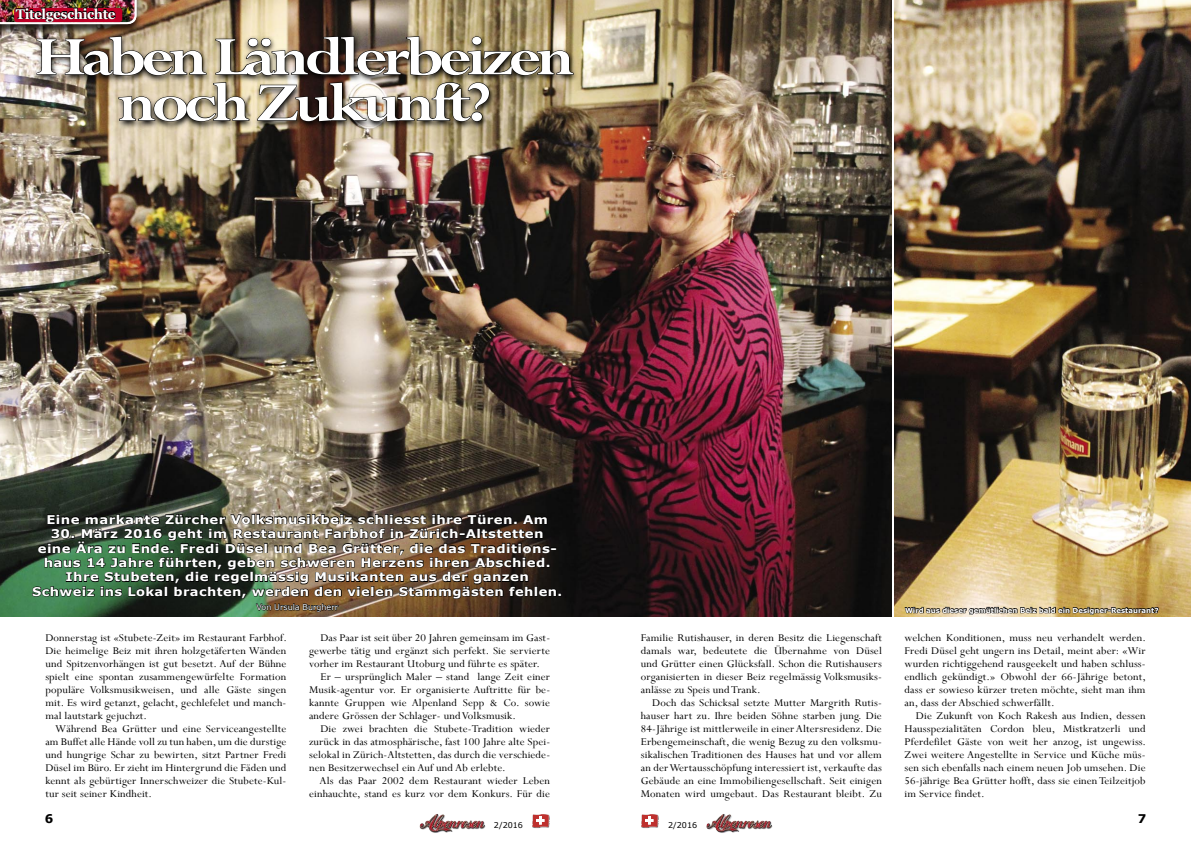
<style>
.page{position:relative;width:1191px;height:842px;background:#fff}
.page>*{position:absolute;margin:0;border:0;box-sizing:border-box;transform-origin:0 0}
.t1{font:700 59.8px/46px "Perpetua";letter-spacing:-.07em;color:#fff;text-align:center;scale:1.15 1}
.Lead{font:700 14px "Georgia";letter-spacing:-.03em;color:#fff}
.t2{font:700 12px/14.5px "Verdana";letter-spacing:.03em;color:#fff;text-align:center;scale:1.11 1}
.t3{font:700 12px "Verdana";color:#000}
.t4{font:11.6px/13px "Perpetua";letter-spacing:.01em;color:#000;text-align:justify;scale:1.05 1}
.t5{font:8px "Verdana";color:#fff}
.t6{font:8px "Verdana";color:#000}
.t7{font:700 7px "Verdana";color:#fff}
</style>
<div class="page">
<img style="left:429px;top:814px;width:51px;height:8px">
<img style="left:532px;top:815px;width:18px;height:13px">
<svg style="left:532px;top:814px;width:17px;height:13px"></svg>
<img style="left:716px;top:814px;width:51px;height:8px">
<img style="left:641px;top:815px;width:18px;height:13px">
<svg style="left:641px;top:814px;width:17px;height:13px"></svg>
<img style="left:0;top:0;width:891px;height:617px">
<div style="left:0;top:0;width:143px;height:36px;background:#000;opacity:.75"></div>
<img style="left:0;top:0;width:137px;height:24px">
<img style="left:32px;top:513px;width:530px;height:99px">
<img style="left:33px;top:33px;width:547px;height:97px">
<img style="left:37px;top:36px;width:169px;height:39px">
<img style="left:215px;top:36px;width:358px;height:39px">
<svg style="left:118px;top:82px;width:131px;height:39px;background:#887d68"></svg>
<img style="left:257px;top:82px;width:232px;height:40px">
<img style="left:894px;top:0;width:297px;height:616px">
<svg style="left:904px;top:607px;width:255px;height:8px;background:#665940"></svg>
<p class="Lead" style="left:16px;top:5px;width:101px">Titelgeschichte</p>
<p class="t1" style="left:34px;top:33px;width:472px">Haben Ländlerbeizen noch Zukunft?</p>
<p class="t2" style="left:46px;top:512px;width:453px">Eine markante Zürcher Volksmusikbeiz schliesst ihre Türen. Am</p>
<p class="t2" style="left:38px;top:526px;width:469px">30. März 2016 geht im Restaurant Farbhof in Zürich-Altstetten eine Ära zu Ende. Fredi Düsel und Bea Grütter, die das Traditions-</p>
<p class="t2" style="left:32px;top:555px;width:479px">haus 14 Jahre führten, geben schweren Herzens ihren Abschied.<br>Ihre Stubeten, die regelmässig Musikanten aus der ganzen<br>Schweiz ins Lokal brachten, werden den vielen Stammgästen fehlen.</p>
<p class="t5" style="left:256px;top:601px;width:83px">Von Ursula Burgherr</p>
<p class="t4" style="left:45px;top:630px;width:231px">Donnerstag ist «Stubete-Zeit» im Restaurant Farbhof.<br>Die heimelige Beiz mit ihren holzgetäferten Wänden und Spitzenvorhängen ist gut besetzt. Auf der Bühne spielt eine spontan zusammengewürfelte Formation populäre Volksmusikweisen, und alle Gäste singen mit. Es wird getanzt, gelacht, gechlefelet und manch&shy;mal lautstark gejuchzt.</p>
<p class="t4" style="left:45px;top:721px;width:231px;text-indent:10px">Während Bea Grütter und eine Serviceangestellte am Buffet alle Hände voll zu tun haben, um die durstige und hungrige Schar zu bewirten, sitzt Partner Fredi Düsel im Büro. Er zieht im Hintergrund die Fäden und kennt als gebürtiger Innerschweizer die Stubete-Kul&shy;tur seit seiner Kindheit.</p>
<p class="t4" style="left:309px;top:630px;width:231px;text-indent:11px">Das Paar ist seit über 20 Jahren gemeinsam im Gast&shy;gewerbe tätig und ergänzt sich perfekt. Sie servierte vorher im Restaurant Utoburg und führte es später.</p>
<p class="t4" style="left:309px;top:669px;width:231px;text-indent:11px">Er – ursprünglich Maler – stand lange Zeit einer Musik-agentur vor. Er organisierte Auftritte für be&shy;kannte Gruppen wie Alpenland Sepp &amp; Co. sowie andere Grössen der Schlager- und Volksmusik.</p>
<p class="t4" style="left:309px;top:721px;width:231px;text-indent:11px">Die zwei brachten die Stubete-Tradition wieder zurück in das atmosphärische, fast 100 Jahre alte Spei&shy;selokal in Zürich-Altstetten, das durch die verschiede&shy;nen Besitzerwechsel ein Auf und Ab erlebte.</p>
<p class="t4" style="left:309px;top:773px;width:231px;text-align:right">Als das Paar 2002 dem Restaurant wieder Leben einhauchte, stand es kurz vor dem Konkurs. Für die</p>
<p class="t4" style="left:641px;top:630px;width:231px">Familie Rutishauser, in deren Besitz die Liegenschaft damals war, bedeutete die Übernahme von Düsel und Grütter einen Glücksfall. Schon die Rutishausers organisierten in dieser Beiz regelmässig Volksmusiks&shy;anlässe zu Speis und Trank.</p>
<p class="t4" style="left:641px;top:695px;width:231px;text-indent:11px">Doch das Schicksal setzte Mutter Margrith Rutis&shy;hauser hart zu. Ihre beiden Söhne starben jung. Die 84-Jährige ist mittlerweile in einer Altersresidenz. Die Erbengemeinschaft, die wenig Bezug zu den volksmu&shy;sikalischen Traditionen des Hauses hat und vor allem an der Wertausschöpfung interessiert ist, verkaufte das Gebäude an eine Immobiliengesellschaft. Seit einigen Monaten wird umgebaut. Das Restaurant bleibt. Zu</p>
<p class="t3" style="left:45px;top:810px;width:10px">6</p>
<p class="t6" style="left:494px;top:820px;width:31px">2/2016</p>
<p class="t6" style="left:668px;top:820px;width:31px">2/2016</p>
<p class="t7" style="left:905px;top:605px;width:255px">Wird aus dieser gemütlichen Beiz bald ein Designer-Restaurant?</p>
<p class="t4" style="left:904px;top:630px;width:231px">welchen Konditionen, muss neu verhandelt werden.<br>Fredi Düsel geht ungern ins Detail, meint aber: «Wir wurden richtiggehend rausgeekelt und haben schluss&shy;endlich gekündigt.» Obwohl der 66-Jährige betont, dass er sowieso kürzer treten möchte, sieht man ihm an, dass der Abschied schwerfällt.</p>
<p class="t4" style="left:904px;top:708px;width:231px;text-indent:11px">Die Zukunft von Koch Rakesh aus Indien, dessen Hausspezialitäten Cordon bleu, Mistkratzerli und Pferdefilet Gäste von weit her anzog, ist ungewiss.<br>Zwei weitere Angestellte in Service und Küche müs&shy;sen sich ebenfalls nach einem neuen Job umsehen. Die 56-jährige Bea Grütter hofft, dass sie einen Teilzeitjob im Service findet.</p>
<p class="t3" style="left:1137px;top:810px;width:10px">7</p>
</div>
